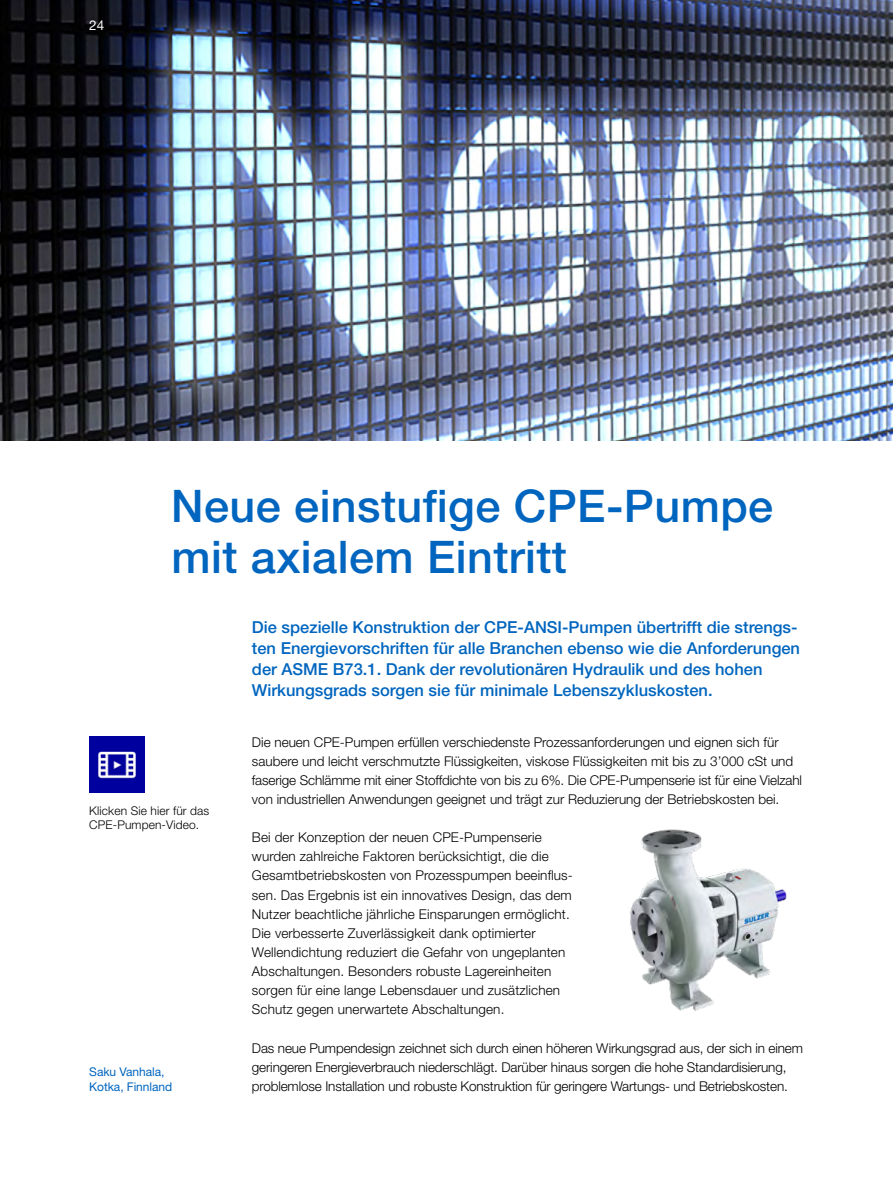
<style>
.page{position:relative;width:893px;height:1191px;background:#fff}
.page>*{position:absolute;margin:0;border:0;box-sizing:border-box;transform-origin:0 0}
.t1{font:500 45px/51px "Helvetica Neue LT Std";letter-spacing:.01em;color:#0065bf}
.t2{font:500 16.5px/21px "Helvetica Neue LT Std";color:#0065bf}
.t3{font:300 13.5px/19.2px "Helvetica Neue LT Std";color:#000}
.t4{font:13.5px "Helvetica Neue LT Std";color:#fff}
.t5{font:300 12px/14.4px "Helvetica Neue LT Std";letter-spacing:.01em;color:#000}
.t6{font:12px/15px "Helvetica Neue LT Std";letter-spacing:-.005em;color:#0065bf}
</style>
<div class="page">
<img style="left:0;top:0;width:893px;height:440px">
<img style="left:630px;top:829px;width:157px;height:182px">
<img style="left:89px;top:737px;width:56px;height:55px">
<p class="t4" style="left:89px;top:17px;width:17px">24</p>
<h1 class="t1" style="left:171px;top:479px;width:604px">Neue einstufige CPE-Pumpe mit axialem Eintritt</h1>
<p class="t5" style="left:89px;top:803px;width:122px">Klicken Sie hier für das<br>CPE-Pumpen-Video.</p>
<p class="t6" style="left:89px;top:1064px;width:84px">Saku Vanhala,<br>Kotka, Finnland</p>
<p class="t2" style="left:252px;top:616px;width:550px">Die spezielle Konstruktion der CPE-ANSI-Pumpen übertrifft die strengs&shy;ten Energievorschriften für alle Branchen ebenso wie die Anforderungen der ASME B73.1. Dank der revolutionären Hydraulik und des hohen Wirkungsgrads sorgen sie für minimale Lebenszykluskosten.</p>
<p class="t3" style="left:252px;top:732px;width:552px">Die neuen CPE-Pumpen erfüllen verschiedenste Prozessanforderungen und eignen sich für saubere und leicht verschmutzte Flüssigkeiten, viskose Flüssigkeiten mit bis zu 3’000 cSt und faserige Schlämme mit einer Stoffdichte von bis zu 6%. Die CPE-Pumpenserie ist für eine Vielzahl von industriellen Anwendungen geeignet und trägt zur Reduzierung der Betriebskosten bei.</p>
<p class="t3" style="left:252px;top:827px;width:322px">Bei der Konzeption der neuen CPE-Pumpenserie wurden zahlreiche Faktoren berücksichtigt, die die Gesamtbetriebskosten von Prozesspumpen beeinflus&shy;sen. Das Ergebnis ist ein innovatives Design, das dem Nutzer beachtliche jährliche Einsparungen ermöglicht.<br>Die verbesserte Zuverlässigkeit dank optimierter Wellendichtung reduziert die Gefahr von ungeplanten Abschaltungen. Besonders robuste Lagereinheiten sorgen für eine lange Lebensdauer und zusätzlichen Schutz gegen unerwartete Abschaltungen.</p>
<p class="t3" style="left:252px;top:1038px;width:553px">Das neue Pumpendesign zeichnet sich durch einen höheren Wirkungsgrad aus, der sich in einem geringeren Energieverbrauch niederschlägt. Darüber hinaus sorgen die hohe Standardisierung, problemlose Installation und robuste Konstruktion für geringere Wartungs- und Betriebskosten.</p>
</div>
